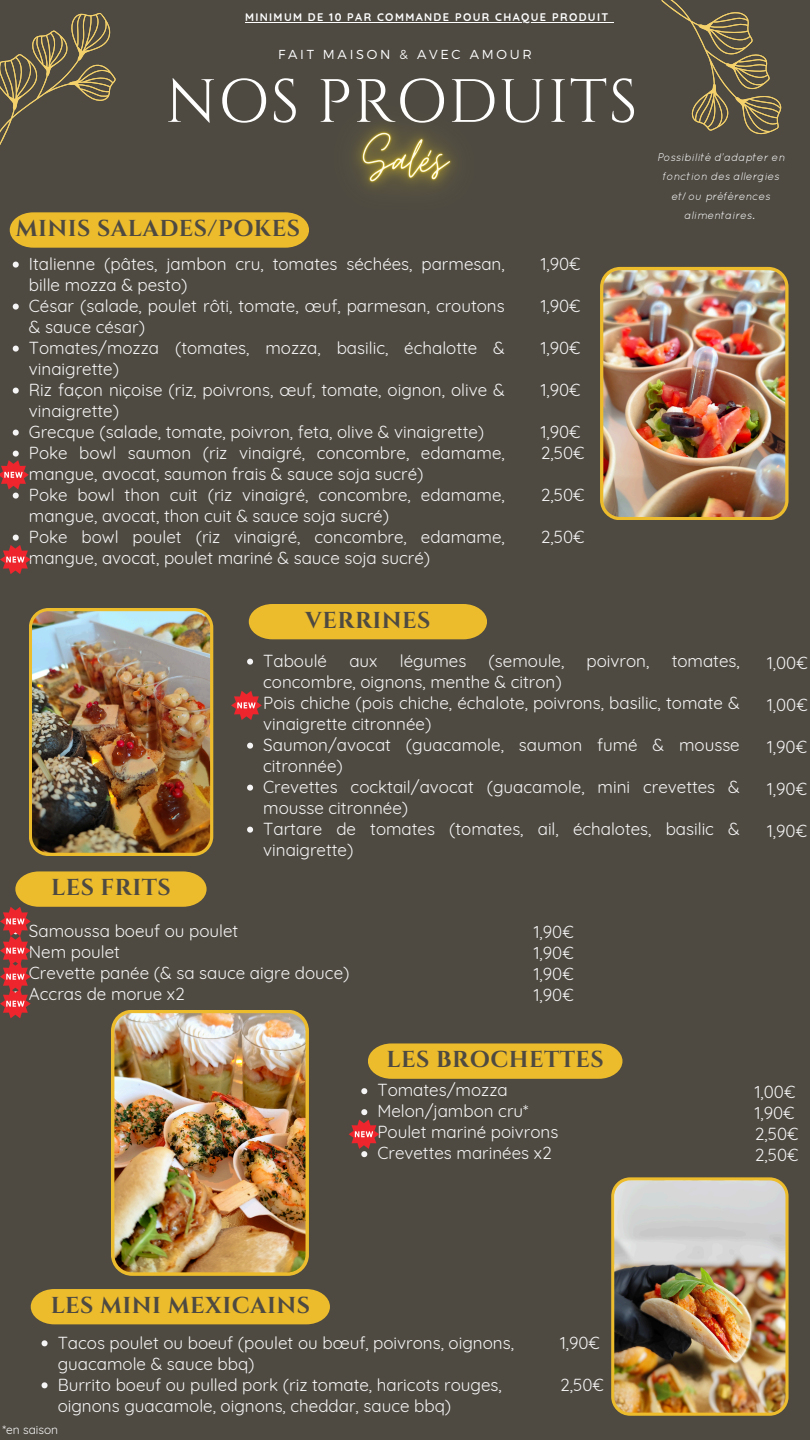
<style>
.page{position:relative;width:810px;height:1440px;background:#4e4a42}
.page>*{position:absolute;margin:0;border:0;box-sizing:border-box;transform-origin:0 0}
.t1{font:61px "Cinzel";letter-spacing:.02em;color:#fff}
.t2{font:700 23px "Cinzel";letter-spacing:.02em;color:#4e4a42}
.t3{font:17px/21px "Quicksand";color:#f6f5f5}
.t4{font:300 13px "Montserrat";letter-spacing:.21em;color:#fff}
.t5{font:12px "Quicksand";color:#f6f5f5}
.t6{font:italic 11px/19.5px "Quicksand";color:#fff;text-align:center}
.t7{font:700 11px "Quicksand";letter-spacing:.125em;color:#fff}
</style>
<div class="page">
<svg style="left:247px;top:659px;width:6px;height:6px"></svg>
<svg style="left:247px;top:743px;width:6px;height:6px"></svg>
<svg style="left:247px;top:785px;width:6px;height:6px"></svg>
<svg style="left:247px;top:827px;width:6px;height:6px"></svg>
<svg style="left:13px;top:262px;width:6px;height:6px"></svg>
<svg style="left:13px;top:304px;width:6px;height:6px"></svg>
<svg style="left:13px;top:346px;width:6px;height:6px"></svg>
<svg style="left:13px;top:388px;width:6px;height:6px"></svg>
<svg style="left:13px;top:430px;width:6px;height:6px"></svg>
<svg style="left:361px;top:1088px;width:6px;height:6px"></svg>
<svg style="left:0;top:451px;width:29px;height:48px"></svg>
<svg style="left:0;top:535px;width:31px;height:39px"></svg>
<svg style="left:231px;top:691px;width:31px;height:29px"></svg>
<svg style="left:349px;top:1109px;width:30px;height:48px"></svg>
<hr style="left:245px;top:22px;width:365px;height:1px;background:#fff">
<svg style="left:0;top:13px;width:116px;height:132px"></svg>
<svg style="left:661px;top:0;width:121px;height:135px"></svg>
<svg style="left:10px;top:212px;width:275px;height:36px;background:#e7b72d"></svg>
<div style="left:249px;top:604px;width:238px;height:35px;background:#edbc2d"></div>
<svg style="left:0;top:871px;width:207px;height:147px"></svg>
<svg style="left:368px;top:1043px;width:254px;height:36px;background:#e3b52e"></svg>
<div style="left:31px;top:1289px;width:299px;height:35px;background:#edbc2d"></div>
<img style="left:600px;top:267px;width:189px;height:253px">
<img style="left:611px;top:1177px;width:178px;height:239px">
<svg style="left:42px;top:1340px;width:6px;height:6px"></svg>
<svg style="left:42px;top:1382px;width:6px;height:6px"></svg>
<img style="left:285px;top:125px;width:170px;height:123px">
<img style="left:111px;top:1010px;width:198px;height:266px">
<img style="left:29px;top:608px;width:184px;height:248px">
<h4 class="t7" style="left:245px;top:10px;width:365px">MINIMUM DE 10 PAR COMMANDE POUR CHAQUE PRODUIT</h4>
<h4 class="t4" style="left:278px;top:46px;width:255px">FAIT MAISON &amp; AVEC AMOUR</h4>
<h4 class="t1" style="left:165px;top:63px;width:474px">NOS PRODUITS</h4>
<h4 class="t2" style="left:16px;top:213px;width:286px">MINIS SALADES/POKES</h4>
<p class="t3" style="left:29px;top:253px;width:477px">Italienne (pâtes, jambon cru, tomates séchées, parmesan, bille mozza &amp; pesto)</p>
<h3 class="t3" style="left:29px;top:295px;width:477px">César (salade, poulet rôti, tomate, œuf, parmesan, croutons &amp; sauce césar)</h3>
<p class="t3" style="left:29px;top:337px;width:477px">Tomates/mozza (tomates, mozza, basilic, échalotte &amp; vinaigrette)</p>
<p class="t3" style="left:29px;top:379px;width:477px">Riz façon niçoise (riz, poivrons, œuf, tomate, oignon, olive &amp; vinaigrette)</p>
<p class="t3" style="left:29px;top:421px;width:457px">Grecque (salade, tomate, poivron, feta, olive &amp; vinaigrette)</p>
<p class="t3" style="left:29px;top:442px;width:477px">Poke bowl saumon (riz vinaigré, concombre, edamame, mangue, avocat, saumon frais &amp; sauce soja sucré)</p>
<p class="t3" style="left:29px;top:484px;width:477px">Poke bowl thon cuit (riz vinaigré, concombre, edamame, mangue, avocat, thon cuit &amp; sauce soja sucré)</p>
<p class="t3" style="left:29px;top:526px;width:477px">Poke bowl poulet (riz vinaigré, concombre, edamame, mangue, avocat, poulet mariné &amp; sauce soja sucré)</p>
<p class="t2" style="left:305px;top:605px;width:127px">VERRINES</p>
<h4 class="t3" style="left:541px;top:253px;width:41px">1,90€</h4>
<h4 class="t3" style="left:541px;top:295px;width:41px">1,90€</h4>
<h4 class="t3" style="left:541px;top:337px;width:41px">1,90€</h4>
<h4 class="t3" style="left:541px;top:379px;width:41px">1,90€</h4>
<p class="t3" style="left:541px;top:421px;width:45px">1,90€<br>2,50€</p>
<p class="t3" style="left:541px;top:484px;width:45px">2,50€</p>
<p class="t3" style="left:541px;top:526px;width:45px">2,50€</p>
<p class="t6" style="left:657px;top:147px;width:130px">Possibilité d’adapter en fonction des allergies et/ou préférences alimentaires.</p>
<p class="t2" style="left:51px;top:873px;width:121px">LES FRITS</p>
<p class="t3" style="left:263px;top:650px;width:65px">Taboulé</p>
<p class="t3" style="left:349px;top:650px;width:30px">aux</p>
<p class="t3" style="left:400px;top:650px;width:68px">légumes</p>
<p class="t3" style="left:489px;top:650px;width:77px">(semoule,</p>
<p class="t3" style="left:587px;top:650px;width:64px">poivron,</p>
<p class="t3" style="left:672px;top:650px;width:70px">tomates,</p>
<p class="t3" style="left:263px;top:671px;width:300px">concombre, oignons, menthe &amp; citron)</p>
<p class="t3" style="left:263px;top:692px;width:478px">Pois chiche (pois chiche, échalote, poivrons, basilic, tomate &amp; vinaigrette citronnée)</p>
<p class="t3" style="left:263px;top:734px;width:478px">Saumon/avocat (guacamole, saumon fumé &amp; mousse citronnée)</p>
<h5 class="t3" style="left:263px;top:776px;width:478px">Crevettes cocktail/avocat (guacamole, mini crevettes &amp; mousse citronnée)</h5>
<h1 class="t3" style="left:263px;top:818px;width:478px">Tartare de tomates (tomates, ail, échalotes, basilic &amp; vinaigrette)</h1>
<h4 class="t3" style="left:29px;top:920px;width:211px">Samoussa boeuf ou poulet</h4>
<h4 class="t3" style="left:29px;top:941px;width:93px">Nem poulet</h4>
<h4 class="t3" style="left:29px;top:962px;width:322px">Crevette panée (&amp; sa sauce aigre douce)</h4>
<h4 class="t3" style="left:29px;top:983px;width:157px">Accras de morue x2</h4>
<p class="t3" style="left:534px;top:921px;width:41px;text-align:justify">1,90€ 1,90€ 1,90€ 1,90€</p>
<p class="t3" style="left:767px;top:652px;width:42px">1,00€</p>
<p class="t3" style="left:767px;top:694px;width:42px">1,00€</p>
<p class="t3" style="left:767px;top:736px;width:41px">1,90€</p>
<p class="t3" style="left:767px;top:778px;width:41px">1,90€</p>
<h4 class="t3" style="left:767px;top:820px;width:41px">1,90€</h4>
<h3 class="t2" style="left:387px;top:1045px;width:219px">LES BROCHETTES</h3>
<p class="t3" style="left:377px;top:1080px;width:132px">Tomates/mozza</p>
<p class="t3" style="left:377px;top:1101px;width:153px">Melon/jambon cru*</p>
<p class="t3" style="left:377px;top:1122px;width:182px">Poulet mariné poivrons</p>
<p class="t3" style="left:377px;top:1143px;width:176px">Crevettes marinées x2</p>
<p class="t3" style="left:755px;top:1081px;width:45px">1,00€<br>1,90€<br>2,50€<br>2,50€</p>
<p class="t2" style="left:51px;top:1290px;width:261px">LES MINI MEXICAINS</p>
<p class="t3" style="left:58px;top:1332px;width:458px">Tacos poulet ou boeuf (poulet ou bœuf, poivrons, oignons, guacamole &amp; sauce bbq)</p>
<p class="t3" style="left:58px;top:1374px;width:446px">Burrito boeuf ou pulled pork (riz tomate, haricots rouges, oignons guacamole, oignons, cheddar, sauce bbq)</p>
<h3 class="t5" style="left:2px;top:1422px;width:57px">*en saison</h3>
<p class="t3" style="left:560px;top:1332px;width:41px">1,90€</p>
<p class="t3" style="left:560px;top:1374px;width:45px">2,50€</p>
</div>
